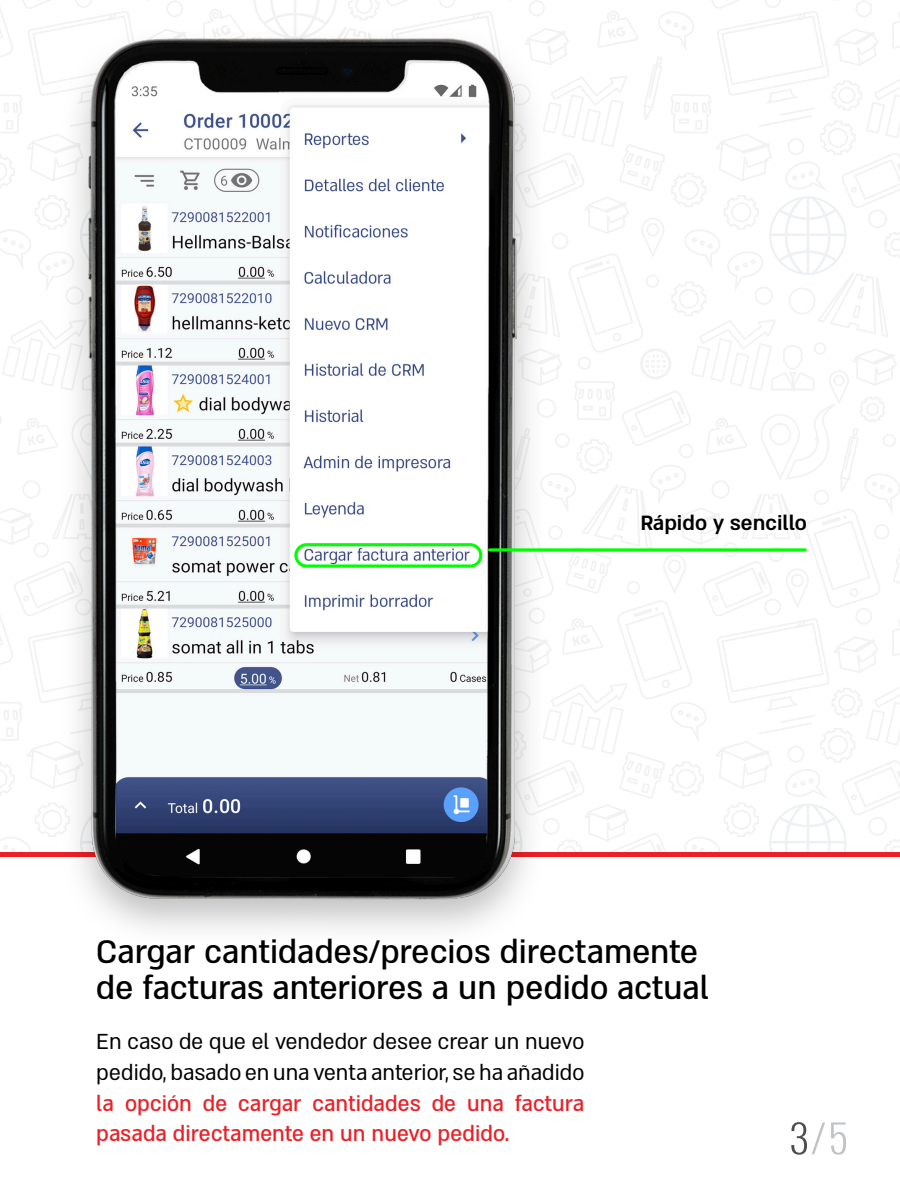
<style>
.page{position:relative;width:900px;height:1200px;background:#fff}
.page>*{position:absolute;margin:0;border:0;box-sizing:border-box;transform-origin:0 0}
.t1{font:300 52.75px "Almoni Tzar M Lv 5 AAA";color:#c0c2c4;scale:1.1 1}
.t2{font:500 37.5px/36.1px "Almoni M Lv 5 AAA";color:#000}
.t3{font:25px/30.6px "Almoni M Lv 5 AAA";color:#000;scale:.96 1}
.t4{font:500 25px/30.6px "Almoni M Lv 5 AAA";color:#ec2027;scale:.96 1}
.t5{font:23.75px "Almoni M Lv 5 AAA D Bold";color:#000}
.s1{color:#4e4e50}
</style>
<div class="page">
<svg style="left:691px;top:0;width:209px;height:852px"></svg>
<div style="left:679px;top:444px;width:14px;height:14px;border:2px solid #f2f2f2;border-radius:50%"></div>
<div style="left:0;top:852px;width:900px;height:5px;background:#ec2027"></div>
<img style="left:0;top:0;width:691px;height:930px">
<div style="left:294px;top:543px;width:188px;height:25px;border:3px solid #0f0;border-radius:11px"></div>
<hr style="left:490px;top:548px;width:315px;height:3px;background:#0f0">
<p class="t5" style="left:640px;top:508px;width:168px">Rápido y sencillo</p>
<h2 class="t2" style="left:96px;top:933px;width:614px">Cargar cantidades/precios directamente de facturas anteriores a un pedido actual</h2>
<p class="t3" style="left:96px;top:1026px;width:510px">En caso de que el vendedor desee crear un nuevo pedido, basado en una venta anterior se, ha añadido</p>
<p class="t4" style="left:96px;top:1087px;width:510px">la opción de cargar cantidades de una factura pasada directamente en un nuevo pedido.</p>
<h1 class="t1" style="left:789px;top:1109px;width:55px"><span class="s1">3</span>/5</h1>
</div>
